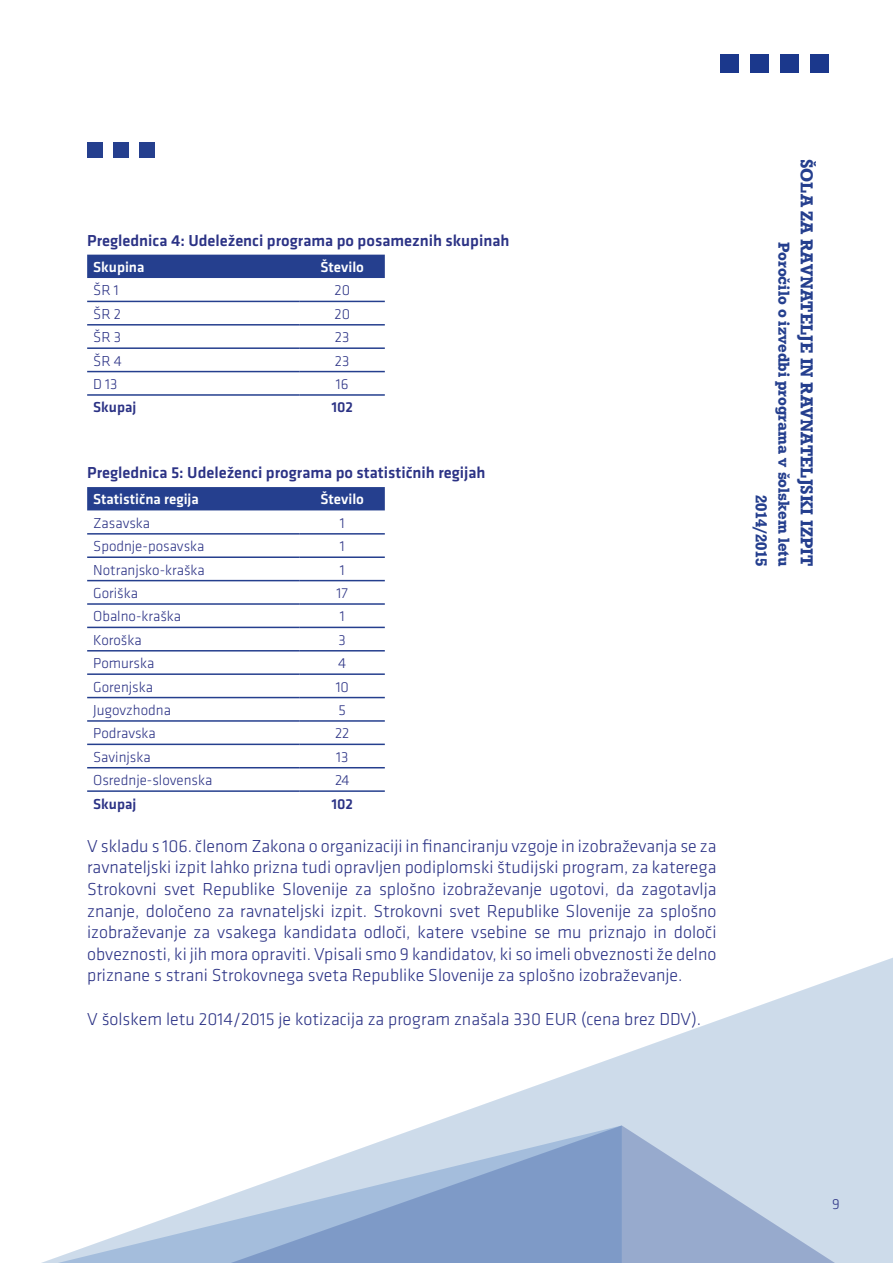
<style>
.page{position:relative;width:893px;height:1263px;background:#fff}
.page>*{position:absolute;margin:0;border:0;box-sizing:border-box;transform-origin:0 0}
.t1{font:300 18px/21.6px "Klavika";color:#2b3285;text-align:justify}
.t2{font:500 18px "Roctus TEE";color:#253f8e}
.t3{font:500 16.5px "Klavika";color:#2b3285}
.t4{font:500 16.5px/22.5px "Roctus TEE";color:#253f8e;text-align:right}
.t5{font:300 15px "Klavika";color:#2b3285}
.t6{font:500 15px "Klavika";color:#fff}
.t7{font:500 15px "Klavika";color:#2b3285}
</style>
<div class="page">
<svg style="left:427px;top:958px;width:466px;height:305px;fill:#cddbea"></svg>
<svg style="left:622px;top:1125px;width:233px;height:138px;background:#b4c4dc"></svg>
<svg style="left:41px;top:1125px;width:581px;height:138px"></svg>
<div style="left:720px;top:54px;width:19px;height:19px;background:#1b388c"></div>
<div style="left:750px;top:54px;width:18px;height:19px;background:#1b388c"></div>
<div style="left:810px;top:54px;width:18px;height:19px;background:#1b388c"></div>
<div style="left:780px;top:54px;width:18px;height:19px;background:#1b388c"></div>
<div style="left:88px;top:142px;width:15px;height:16px;background:#253f8e"></div>
<div style="left:113px;top:142px;width:16px;height:16px;background:#253f8e"></div>
<div style="left:140px;top:142px;width:15px;height:16px;background:#253f8e"></div>
<div style="left:87px;top:255px;width:298px;height:23px;background:#253f8e"></div>
<hr style="left:87px;top:301px;width:213px;height:1px;background:#253f8e">
<hr style="left:300px;top:301px;width:85px;height:1px;background:#253f8e">
<hr style="left:87px;top:324px;width:213px;height:2px;background:#253f8e">
<hr style="left:300px;top:324px;width:85px;height:2px;background:#253f8e">
<hr style="left:87px;top:347px;width:213px;height:2px;background:#253f8e">
<hr style="left:300px;top:347px;width:85px;height:2px;background:#253f8e">
<hr style="left:87px;top:371px;width:213px;height:1px;background:#253f8e">
<hr style="left:300px;top:371px;width:85px;height:1px;background:#253f8e">
<hr style="left:87px;top:394px;width:213px;height:2px;background:#253f8e">
<hr style="left:300px;top:394px;width:85px;height:2px;background:#253f8e">
<div style="left:87px;top:487px;width:298px;height:23px;background:#253f8e"></div>
<hr style="left:87px;top:533px;width:213px;height:2px;background:#253f8e">
<hr style="left:300px;top:533px;width:85px;height:2px;background:#253f8e">
<hr style="left:87px;top:556px;width:213px;height:2px;background:#253f8e">
<hr style="left:300px;top:556px;width:85px;height:2px;background:#253f8e">
<hr style="left:87px;top:580px;width:213px;height:1px;background:#253f8e">
<hr style="left:300px;top:580px;width:85px;height:1px;background:#253f8e">
<hr style="left:87px;top:603px;width:213px;height:2px;background:#253f8e">
<hr style="left:300px;top:603px;width:85px;height:2px;background:#253f8e">
<hr style="left:87px;top:627px;width:213px;height:1px;background:#253f8e">
<hr style="left:300px;top:627px;width:85px;height:1px;background:#253f8e">
<hr style="left:87px;top:650px;width:213px;height:1px;background:#253f8e">
<hr style="left:300px;top:650px;width:85px;height:1px;background:#253f8e">
<hr style="left:87px;top:673px;width:213px;height:2px;background:#253f8e">
<hr style="left:300px;top:673px;width:85px;height:2px;background:#253f8e">
<hr style="left:87px;top:697px;width:213px;height:1px;background:#253f8e">
<hr style="left:300px;top:697px;width:85px;height:1px;background:#253f8e">
<hr style="left:87px;top:720px;width:213px;height:2px;background:#253f8e">
<hr style="left:300px;top:720px;width:85px;height:2px;background:#253f8e">
<hr style="left:87px;top:744px;width:213px;height:1px;background:#253f8e">
<hr style="left:300px;top:744px;width:85px;height:1px;background:#253f8e">
<hr style="left:87px;top:767px;width:213px;height:1px;background:#253f8e">
<hr style="left:300px;top:767px;width:85px;height:1px;background:#253f8e">
<hr style="left:87px;top:790px;width:213px;height:2px;background:#253f8e">
<hr style="left:300px;top:790px;width:85px;height:2px;background:#253f8e">
<p class="t3" style="left:87px;top:229px;width:424px">Preglednica 4: Udeleženci programa po posameznih skupinah</p>
<p class="t6" style="left:93px;top:257px;width:53px">Skupina</p>
<p class="t6" style="left:321px;top:257px;width:45px">Število</p>
<p class="t5" style="left:93px;top:281px;width:27px">ŠR 1</p>
<p class="t5" style="left:334px;top:281px;width:17px">20</p>
<p class="t5" style="left:93px;top:305px;width:30px">ŠR 2</p>
<p class="t5" style="left:334px;top:305px;width:17px">20</p>
<p class="t5" style="left:93px;top:328px;width:30px">ŠR 3</p>
<p class="t5" style="left:335px;top:328px;width:16px">23</p>
<p class="t5" style="left:93px;top:351px;width:30px">ŠR 4</p>
<p class="t5" style="left:335px;top:352px;width:16px">23</p>
<p class="t5" style="left:93px;top:375px;width:26px">D 13</p>
<p class="t5" style="left:336px;top:375px;width:14px">16</p>
<p class="t7" style="left:93px;top:397px;width:45px">Skupaj</p>
<p class="t7" style="left:331px;top:397px;width:23px">102</p>
<p class="t3" style="left:87px;top:461px;width:400px">Preglednica 5: Udeleženci programa po statističnih regijah</p>
<p class="t6" style="left:93px;top:489px;width:107px">Statistična regija</p>
<p class="t6" style="left:321px;top:489px;width:45px">Število</p>
<p class="t5" style="left:93px;top:514px;width:58px">Zasavska</p>
<p class="t5" style="left:340px;top:514px;width:6px">1</p>
<p class="t5" style="left:93px;top:537px;width:113px">Spodnje-posavska</p>
<p class="t5" style="left:340px;top:537px;width:6px">1</p>
<p class="t5" style="left:93px;top:560px;width:113px">Notranjsko-kraška</p>
<p class="t5" style="left:340px;top:561px;width:6px">1</p>
<p class="t5" style="left:93px;top:584px;width:46px">Goriška</p>
<p class="t5" style="left:337px;top:584px;width:13px">17</p>
<p class="t5" style="left:93px;top:607px;width:89px">Obalno-kraška</p>
<p class="t5" style="left:340px;top:607px;width:6px">1</p>
<p class="t5" style="left:93px;top:631px;width:50px">Koroška</p>
<p class="t5" style="left:339px;top:631px;width:9px">3</p>
<p class="t5" style="left:93px;top:654px;width:63px">Pomurska</p>
<p class="t5" style="left:338px;top:654px;width:10px">4</p>
<p class="t5" style="left:93px;top:677px;width:61px">Gorenjska</p>
<p class="t5" style="left:336px;top:678px;width:15px">10</p>
<p class="t5" style="left:93px;top:701px;width:79px">Jugovzhodna</p>
<p class="t5" style="left:339px;top:701px;width:9px">5</p>
<p class="t5" style="left:93px;top:724px;width:64px">Podravska</p>
<p class="t5" style="left:335px;top:724px;width:16px">22</p>
<p class="t5" style="left:93px;top:748px;width:59px">Savinjska</p>
<p class="t5" style="left:336px;top:748px;width:14px">13</p>
<p class="t5" style="left:93px;top:771px;width:121px">Osrednje-slovenska</p>
<p class="t5" style="left:335px;top:771px;width:16px">24</p>
<p class="t7" style="left:93px;top:793px;width:45px">Skupaj</p>
<p class="t7" style="left:331px;top:793px;width:23px">102</p>
<p class="t1" style="left:87px;top:835px;width:631px">V skladu s 106. členom Zakona o organizaciji in financiranju vzgoje in izobraževanja se za ravnateljski izpit lahko prizna tudi opravljen podiplomski študijski program, za katerega Strokovni svet Republike Slovenije za splošno izobraževanje ugotovi, da zagotavlja znanje, določeno za ravnateljski izpit. Strokovni svet Republike Slovenije za splošno izobraževanje za vsakega kandidata odloči, katere vsebine se mu priznajo in določi obveznosti, ki jih mora opraviti. Vpisali smo 9 kandidatov, ki so imeli obveznosti že delno priznane s strani Strokovnega sveta Republike Slovenije za splošno izobraževanje.</p>
<p class="t1" style="left:87px;top:1007px;width:615px">V šolskem letu 2014/2015 je kotizacija za program znašala 330 EUR (cena brez DDV).</p>
<p class="t2" style="left:817px;top:159px;width:409px;rotate:90deg">ŠOLA ZA RAVNATELJE IN RAVNATELJSKI IZPIT</p>
<p class="t4" style="left:795px;top:242px;width:326px;rotate:90deg">Poročilo o izvedbi programa v šolskem letu<br>2014/2015</p>
<p class="t5" style="left:832px;top:1195px;width:9px">9</p>
</div>
